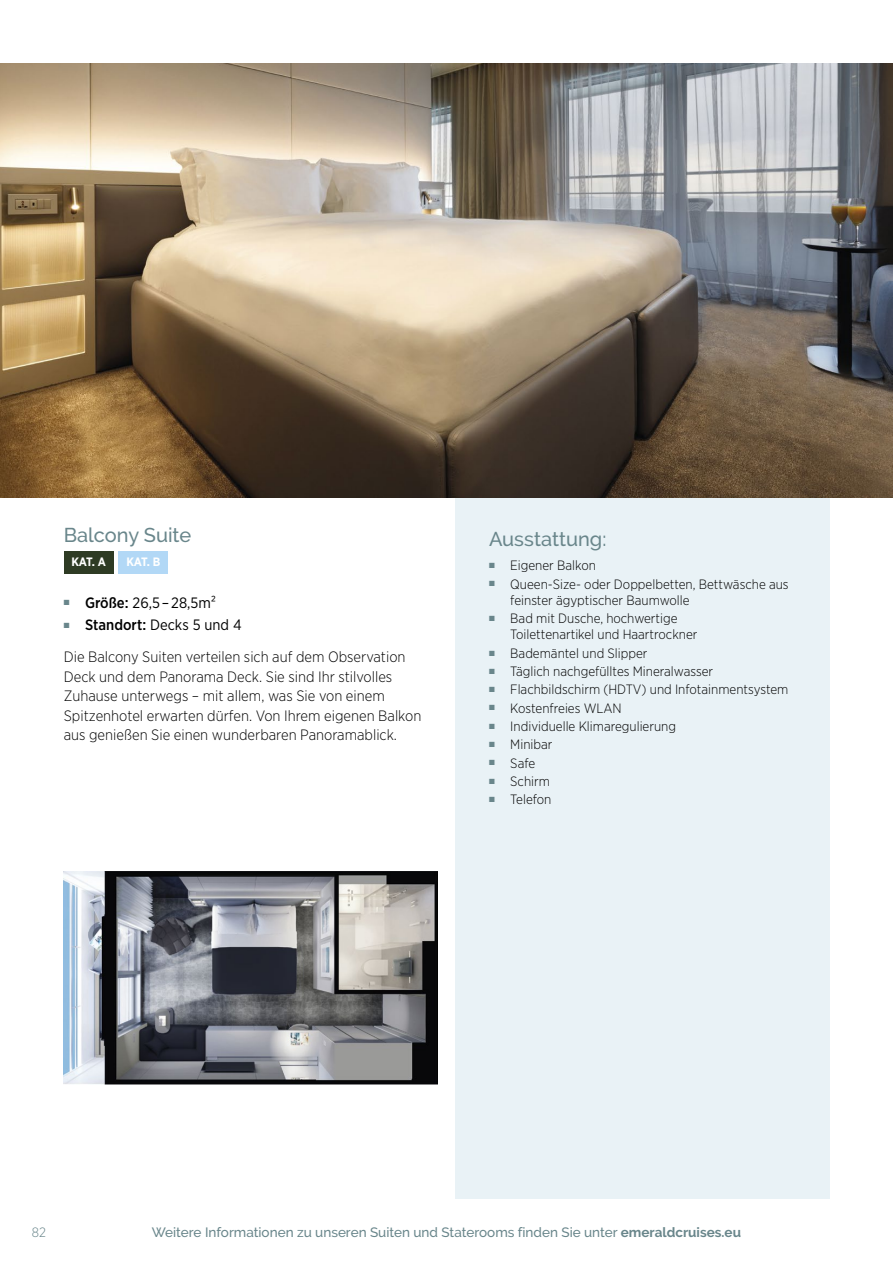
<style>
.page{position:relative;width:893px;height:1263px;background:#fff}
.page>*{position:absolute;margin:0;border:0;box-sizing:border-box;transform-origin:0 0}
.t1{font:500 19.95px "Raleway";color:#69868b}
.t2{font:300 15px/19.5px "Gotham Narrow";color:#000}
.t3{font:15px "Gotham Narrow";color:#000}
.t4{font:300 13.5px/16.2px "Gotham Narrow";color:#000}
.t5{font:500 13.5px "Raleway";color:#69868b}
.t6{font:300 13.5px "Gotham Narrow";color:#69868b}
.t7{font:700 12.15px "Gotham Narrow";letter-spacing:-.045em;color:#fff}
.s1{color:#69868b}
.s2{font-weight:500}
.s3{font-weight:400}
.s4{font-weight:700}
</style>
<div class="page">
<div style="left:455px;top:497px;width:374px;height:702px;background:#e9f2f6"></div>
<img style="left:0;top:64px;width:893px;height:433px">
<img style="left:64px;top:872px;width:374px;height:212px">
<div style="left:64px;top:551px;width:50px;height:23px;background:#2e3b24"></div>
<div style="left:119px;top:551px;width:49px;height:23px;background:#b2d8f6"></div>
<h1 class="t1" style="left:64px;top:523px;width:129px">Balcony Suite</h1>
<p class="t7" style="left:71px;top:554px;width:36px">KAT. A</p>
<p class="t7" style="left:126px;top:554px;width:36px">KAT. B</p>
<p class="t3" style="left:64px;top:593px;width:154px"><span class="s1">■</span> <span class="s2">Größe:</span> 26,5–28,5m2</p>
<p class="t2" style="left:64px;top:608px;width:343px;line-height:32.2px"><span class="s1">■</span> <span class="s2">Standort:</span> <span class="s3">Decks 5 und 4<br></span>Die Balcony Suiten verteilen sich auf dem Observation</p>
<p class="t2" style="left:64px;top:666px;width:359px">Deck und dem Panorama Deck. Sie sind Ihr stilvolles Zuhause unterwegs – mit allem, was Sie von einem Spitzenhotel erwarten dürfen. Von Ihrem eigenen Balkon aus genießen Sie einen wunderbaren Panoramablick.</p>
<h1 class="t1" style="left:489px;top:527px;width:119px">Ausstattung:</h1>
<p class="t4" style="left:489px;top:557px;width:108px"><sup>■</sup> Eigener Balkon</p>
<p class="t4" style="left:510px;top:575px;width:280px;text-indent:-21px"><sup>■</sup> Queen-Size- oder Doppelbetten, Bettwäsche aus feinster ägyptischer Baumwolle</p>
<p class="t4" style="left:510px;top:610px;width:189px;text-indent:-21px"><sup>■</sup> Bad mit Dusche, hochwertige<br>Toilettenartikel und Haartrockner</p>
<p class="t4" style="left:489px;top:645px;width:160px"><sup>■</sup> Bademäntel und Slipper</p>
<p class="t4" style="left:489px;top:663px;width:226px"><sup>■</sup> Täglich nachgefülltes Mineralwasser</p>
<p class="t4" style="left:489px;top:681px;width:301px"><sup>■</sup> Flachbildschirm (HDTV) und Infotainmentsystem</p>
<p class="t4" style="left:489px;top:699px;width:134px"><sup>■</sup> Kostenfreies WLAN</p>
<p class="t4" style="left:489px;top:718px;width:189px"><sup>■</sup> Individuelle Klimaregulierung</p>
<p class="t4" style="left:489px;top:736px;width:65px"><sup>■</sup> Minibar</p>
<p class="t4" style="left:489px;top:754px;width:48px"><sup>■</sup> Safe</p>
<p class="t4" style="left:489px;top:773px;width:63px"><sup>■</sup> Schirm</p>
<p class="t4" style="left:489px;top:791px;width:64px"><sup>■</sup> Telefon</p>
<p class="t6" style="left:32px;top:1224px;width:16px">82</p>
<p class="t5" style="left:152px;top:1224px;width:591px">Weitere Informationen zu unseren Suiten und Staterooms finden Sie unter <span class="s4">emeraldcruises.eu</span></p>
</div>
